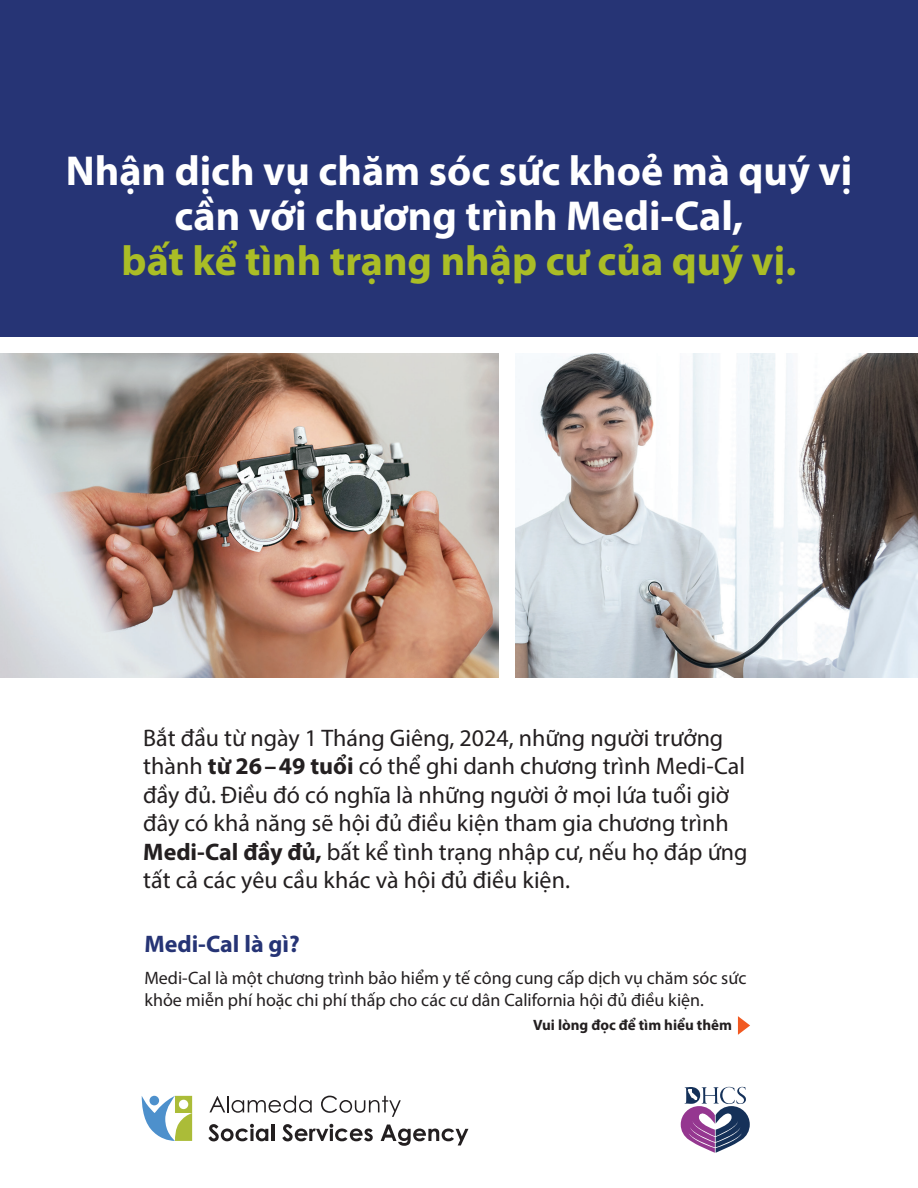
<style>
.page{position:relative;width:918px;height:1188px;background:#fff}
.page>*{position:absolute;margin:0;border:0;box-sizing:border-box;transform-origin:0 0}
.t1{font:700 42px/45px "Myriad Pro";color:#fff;text-align:center}
.t2{font:700 42px "Myriad Pro";color:#aabd26}
.t3{font:24px/28.5px "Myriad Pro";color:#231f20}
.t4{font:700 24px "Myriad Pro";color:#263475}
.t5{font:18px/21.8px "Myriad Pro";color:#231f20}
.t6{font:700 15px "Myriad Pro";color:#231f20}
.s1{font-weight:700}
</style>
<div class="page">
<div style="left:0;top:0;width:918px;height:337px;background:#263475"></div>
<svg style="left:681px;top:1087px;width:69px;height:66px"></svg>
<svg style="left:209px;top:1096px;width:103px;height:17px"></svg>
<svg style="left:321px;top:1096px;width:80px;height:21px"></svg>
<svg style="left:208px;top:1124px;width:60px;height:17px"></svg>
<hr style="left:271px;top:1124px;width:3px;height:17px;background:#231f20">
<svg style="left:282px;top:1124px;width:91px;height:17px"></svg>
<svg style="left:381px;top:1125px;width:87px;height:21px"></svg>
<svg style="left:142px;top:1096px;width:50px;height:45px"></svg>
<div style="left:150px;top:1096px;width:9px;height:9px;background:#4d90cc;border-radius:50%"></div>
<svg style="left:738px;top:1016px;width:12px;height:19px"></svg>
<img style="left:515px;top:353px;width:403px;height:324px">
<img style="left:0;top:353px;width:499px;height:324px">
<h1 class="t1" style="left:66px;top:147px;width:788px">Nhận dịch vụ chăm sóc sức khoẻ mà quý vị cần với chương trình Medi-Cal,</h1>
<h1 class="t2" style="left:122px;top:233px;width:676px">bất kể tình trạng nhập cư của quý vị.</h1>
<p class="t3" style="left:143px;top:723px;width:606px">Bắt đầu từ ngày 1 Tháng Giêng, 2024, những người trưởng thành <span class="s1">từ 26–49 tuổi</span> có thể ghi danh chương trình Medi-Cal đầy đủ. Điều đó có nghĩa là những người ở mọi lứa tuổi giờ đây có khả năng sẽ hội đủ điều kiện tham gia chương trình <span class="s1">Medi-Cal đầy đủ,</span> bất kể tình trạng nhập cư, nếu họ đáp ứng tất cả các yêu cầu khác và hội đủ điều kiện.</p>
<p class="t4" style="left:144px;top:928px;width:157px">Medi-Cal là gì?</p>
<p class="t5" style="left:144px;top:967px;width:604px">Medi-Cal là một chương trình bảo hiểm y tế công cung cấp dịch vụ chăm sóc sức khỏe miễn phí hoặc chi phí thấp cho các cư dân California hội đủ điều kiện.</p>
<p class="t6" style="left:533px;top:1016px;width:200px">Vui lòng đọc để tìm hiểu thêm</p>
</div>
